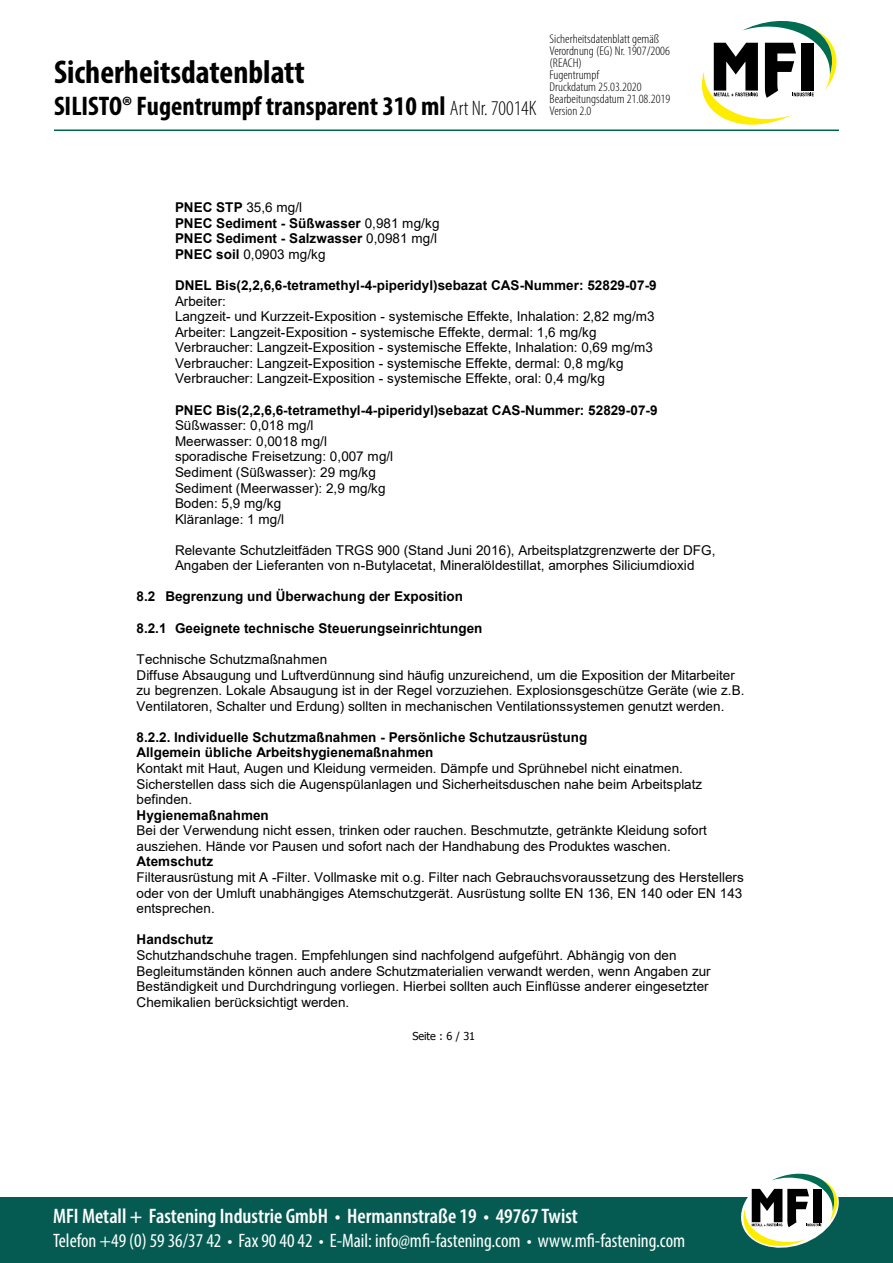
<style>
.page{position:relative;width:893px;height:1263px;background:#fff}
.page>*{position:absolute;margin:0;border:0;box-sizing:border-box;transform-origin:0 0}
.t1{font:700 condensed 33px "Myriad Pro";color:#000}
.t2{font:700 condensed 27px "Myriad Pro";color:#000}
.t3{font:600 condensed 21px "Myriad Pro";color:#fff}
.t4{font:condensed 19.5px "Myriad Pro";color:#fff}
.t5{font:13.5px/15.6px "Arial";color:#000}
.t6{font:700 13.5px/15.6px "Arial";color:#000}
.t7{font:300 condensed 12.75px/12px "Myriad Pro";color:#000;scale:1.06 1}
.t8{font:10.95px "Tahoma";letter-spacing:-.005em;color:#000}
.s1{font-weight:300;font-size:21px}
.s2{font-weight:400}
</style>
<div class="page">
<hr style="left:54px;top:129px;width:785px;height:2px;background:#00664b">
<svg style="left:702px;top:20px;width:135px;height:105px"></svg>
<div style="left:0;top:1197px;width:893px;height:66px;background:#055b52"></div>
<svg style="left:741px;top:1173px;width:98px;height:75px"></svg>
<h1 class="t1" style="left:54px;top:51px;width:252px">Sicherheitsdatenblatt</h1>
<h2 class="t2" style="left:54px;top:89px;width:484px">SILISTO® Fugentrumpf transparent 310 ml <span class="s1">Art Nr. 70014K</span></h2>
<p class="t6" style="left:137px;top:109px;width:150px">Erstellt am: 12.09.2012</p>
<p class="t7" style="left:550px;top:33px;width:115px">Sicherheitsdatenblatt gemäß<br>Verordnung (EG) Nr. 1907/2006 (REACH)<br>Fugentrumpf<br>Druckdatum 25.03.2020<br>Bearbeitungsdatum 21.08.2019<br>Version 2.0</p>
<p class="t6" style="left:175px;top:199px;width:266px">PNEC STP <span class="s2">35,6 mg/l<br></span>PNEC Sediment - Süßwasser <span class="s2">0,981 mg/kg<br></span>PNEC Sediment - Salzwasser <span class="s2">0,0981 mg/l<br></span>PNEC soil <span class="s2">0,0903 mg/kg</span></p>
<p class="t6" style="left:175px;top:277px;width:483px">DNEL Bis(2,2,6,6-tetramethyl-4-piperidyl)sebazat CAS-Nummer: 52829-07-9</p>
<p class="t5" style="left:175px;top:293px;width:481px">Arbeiter:<br>Langzeit- und Kurzzeit-Exposition - systemische Effekte, Inhalation: 2,82 mg/m3<br>Arbeiter: Langzeit-Exposition - systemische Effekte, dermal: 1,6 mg/kg Verbraucher: Langzeit-Exposition - systemische Effekte, Inhalation: 0,69 mg/m3<br>Verbraucher: Langzeit-Exposition - systemische Effekte, dermal: 0,8 mg/kg Verbraucher: Langzeit-Exposition - systemische Effekte, oral: 0,4 mg/kg</p>
<p class="t6" style="left:175px;top:402px;width:484px">PNEC Bis(2,2,6,6-tetramethyl-4-piperidyl)sebazat CAS-Nummer: 52829-07-9</p>
<p class="t5" style="left:175px;top:418px;width:220px">Süßwasser: 0,018 mg/l<br>Meerwasser: 0,0018 mg/l sporadische Freisetzung: 0,007 mg/l<br>Sediment (Süßwasser): 29 mg/kg<br>Sediment (Meerwasser): 2,9 mg/kg<br>Boden: 5,9 mg/kg<br>Kläranlage: 1 mg/l</p>
<p class="t5" style="left:175px;top:542px;width:542px">Relevante Schutzleitfäden TRGS 900 (Stand Juni 2016), Arbeitsplatzgrenzwerte der DFG,<br>Angaben der Lieferanten von n-Butylacetat, Mineralöldestillat, amorphes Siliciumdioxid</p>
<p class="t6" style="left:137px;top:589px;width:328px">8.2 Begrenzung und Überwachung der Exposition</p>
<p class="t6" style="left:137px;top:620px;width:347px">8.2.1 Geeignete technische Steuerungseinrichtungen</p>
<p class="t5" style="left:137px;top:651px;width:609px">Technische Schutzmaßnahmen<br>Diffuse Absaugung und Luftverdünnung sind häufig unzureichend, um die Exposition der Mitarbeiter zu begrenzen. Lokale Absaugung ist in der Regel vorzuziehen. Explosionsgeschütze Geräte (wie z.B.<br>Ventilatoren, Schalter und Erdung) sollten in mechanischen Ventilationssystemen genutzt werden.</p>
<p class="t6" style="left:137px;top:729px;width:452px">8.2.2. Individuelle Schutzmaßnahmen - Persönliche Schutzausrüstung<br>Allgemein übliche Arbeitshygienemaßnahmen</p>
<p class="t5" style="left:137px;top:760px;width:567px">Kontakt mit Haut, Augen und Kleidung vermeiden. Dämpfe und Sprühnebel nicht einatmen.<br>Sicherstellen dass sich die Augenspülanlagen und Sicherheitsduschen nahe beim Arbeitsplatz befinden.</p>
<p class="t6" style="left:137px;top:807px;width:134px">Hygienemaßnahmen</p>
<p class="t5" style="left:137px;top:823px;width:572px">Bei der Verwendung nicht essen, trinken oder rauchen. Beschmutzte, getränkte Kleidung sofort ausziehen. Hände vor Pausen und sofort nach der Handhabung des Produktes waschen.</p>
<p class="t6" style="left:137px;top:854px;width:78px">Atemschutz</p>
<p class="t5" style="left:137px;top:869px;width:609px;text-align:justify">Filterausrüstung mit A -Filter. Vollmaske mit o.g. Filter nach Gebrauchsvoraussetzung des Herstellers oder von der Umluft unabhängiges Atemschutzgerät. Ausrüstung sollte EN 136, EN 140 oder EN 143 entsprechen.</p>
<p class="t6" style="left:137px;top:932px;width:78px">Handschutz</p>
<p class="t5" style="left:137px;top:947px;width:576px">Schutzhandschuhe tragen. Empfehlungen sind nachfolgend aufgeführt. Abhängig von den Begleitumständen können auch andere Schutzmaterialien verwandt werden, wenn Angaben zur Beständigkeit und Durchdringung vorliegen. Hierbei sollten auch Einflüsse anderer eingesetzter Chemikalien berücksichtigt werden.</p>
<p class="t8" style="left:412px;top:1028px;width:64px">Seite : 6 / 31</p>
<h3 class="t3" style="left:53px;top:1203px;width:526px">MFI Metall + Fastening Industrie GmbH • Hermannstraße 19 • 49767 Twist</h3>
<h3 class="t4" style="left:53px;top:1228px;width:634px">Telefon +49 (0) 59 36/37 42 • Fax 90 40 42 • E-Mail: info@mfi-fastening.com • www.mfi-fastening.com</h3>
</div>
